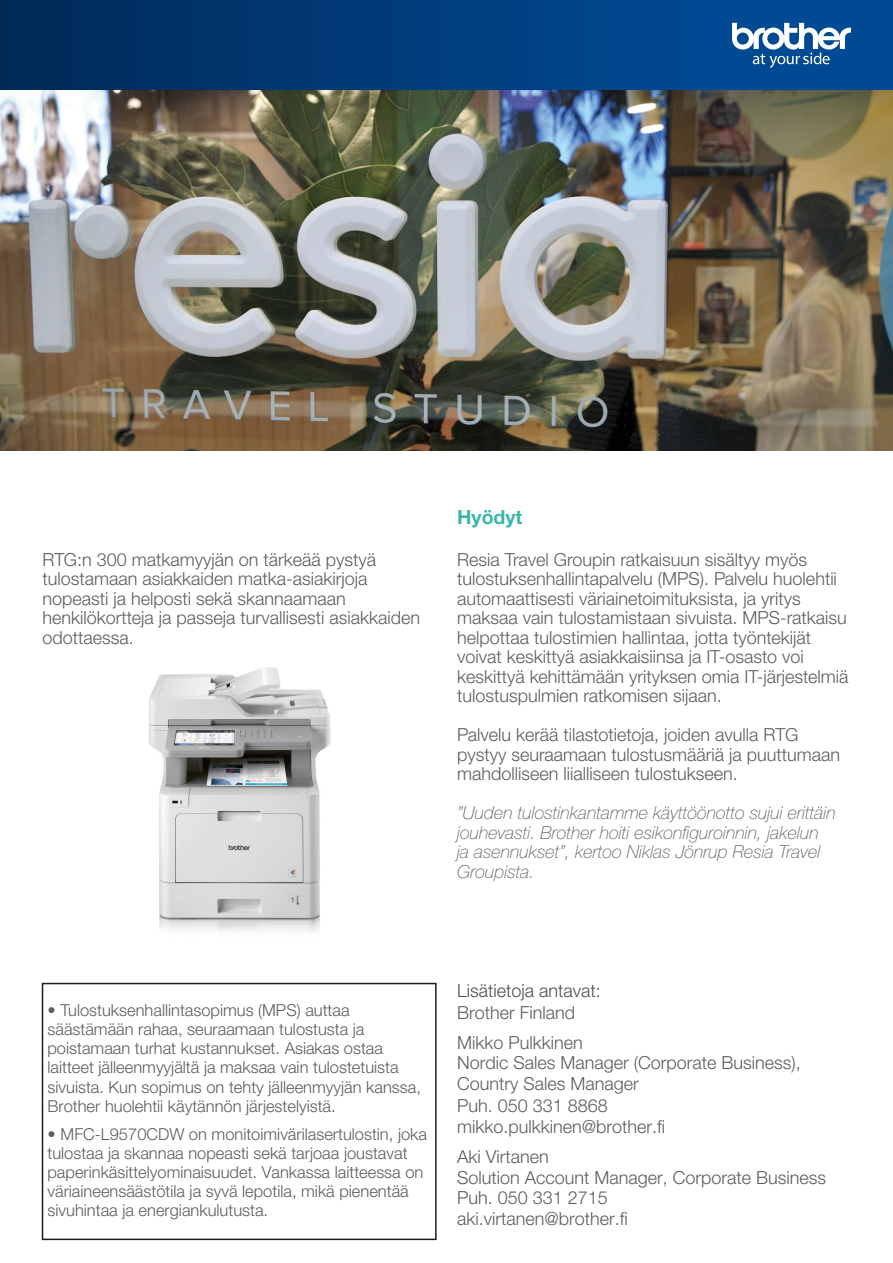
<style>
.page{position:relative;width:893px;height:1263px;background:#fff}
.page>*{position:absolute;margin:0;border:0;box-sizing:border-box;transform-origin:0 0}
.t1{font:700 19.5px "Helvetica Neue LTW1 G";color:#3ab6ab}
.t2{font:300 18px/19.5px "Helvetica Neue LTW1 G";color:#5d5d5c}
.t3{font:italic 100 18px/19.5px "Helvetica Neue LT Std";color:#5d5d5c}
.t4{font:300 18px/21.6px "Helvetica Neue LTW1 G";color:#4e4e4e}
.t5{font:300 16.5px/19.2px "Helvetica Neue LTW1 G";color:#5d5d5c}
.s1{color:#5d5d5c}
</style>
<div class="page">
<img style="left:0;top:89px;width:893px;height:362px">
<div style="left:0;top:0;width:733px;height:89px;background:linear-gradient(to right,#002a58,#004a95)"></div>
<div style="left:731px;top:0;width:162px;height:89px;background:#004a94"></div>
<svg style="left:732px;top:23px;width:119px;height:45px"></svg>
<img style="left:149px;top:667px;width:182px;height:265px">
<div style="left:42px;top:983px;width:395px;height:257px;border:2px solid #1d1d1b"></div>
<p class="t2" style="left:43px;top:549px;width:379px">RTG:n 300 matkamyyjän on tärkeää pystyä tulostamaan asiakkaiden matka-asiakirjoja nopeasti ja helposti sekä skannaamaan henkilökortteja ja passeja turvallisesti asiakkaiden odottaessa.</p>
<p class="t1" style="left:457px;top:505px;width:67px">Hyödyt</p>
<p class="t2" style="left:457px;top:549px;width:393px">Resia Travel Groupin ratkaisuun sisältyy myös tulostuksenhallintapalvelu (MPS). Palvelu huolehtii automaattisesti väriainetoimituksista, ja yritys maksaa vain tulostamistaan sivuista. MPS-ratkaisu helpottaa tulostimien hallintaa, jotta työntekijät voivat keskittyä asiakkaisiinsa ja IT-osasto voi keskittyä kehittämään yrityksen omia IT-järjestelmiä tulostuspulmien ratkomisen sijaan.</p>
<p class="t2" style="left:457px;top:725px;width:384px">Palvelu kerää tilastotietoja, joiden avulla RTG pystyy seuraamaan tulostusmääriä ja puuttumaan mahdolliseen liialliseen tulostukseen.</p>
<p class="t3" style="left:457px;top:803px;width:380px">”Uuden tulostinkantamme käyttöönotto sujui erittäin jouhevasti. Brother hoiti esikonfiguroinnin, jakelun<br>ja asennukset”, kertoo Niklas Jönrup Resia Travel Groupista.</p>
<p class="t5" style="left:48px;top:1000px;width:375px">• Tulostuksenhallintasopimus (MPS) auttaa säästämään rahaa, seuraamaan tulostusta ja poistamaan turhat kustannukset. Asiakas ostaa laitteet jälleenmyyjältä ja maksaa vain tulostetuista sivuista. Kun sopimus on tehty jälleenmyyjän kanssa, Brother huolehtii käytännön järjestelyistä.</p>
<p class="t5" style="left:48px;top:1124px;width:381px">• MFC-L9570CDW on monitoimivärilasertulostin, joka tulostaa ja skannaa nopeasti sekä tarjoaa joustavat paperinkäsittelyominaisuudet. Vankassa laitteessa on väriaineensäästötila ja syvä lepotila, mikä pienentää sivuhintaa ja energiankulutusta.</p>
<p class="t4" style="left:457px;top:980px;width:145px">Lisätietoja antavat:<br><span class="s1">Brother Finland</span></p>
<p class="t2" style="left:457px;top:1032px;width:345px;line-height:21px">Mikko Pulkkinen<br>Nordic Sales Manager (Corporate Business),<br>Country Sales Manager<br>Puh. 050 331 8868 mikko.pulkkinen@brother.fi</p>
<p class="t2" style="left:457px;top:1146px;width:371px;line-height:20.5px">Aki Virtanen<br>Solution Account Manager, Corporate Business<br>Puh. 050 331 2715<br>aki.virtanen@brother.fi</p>
</div>
